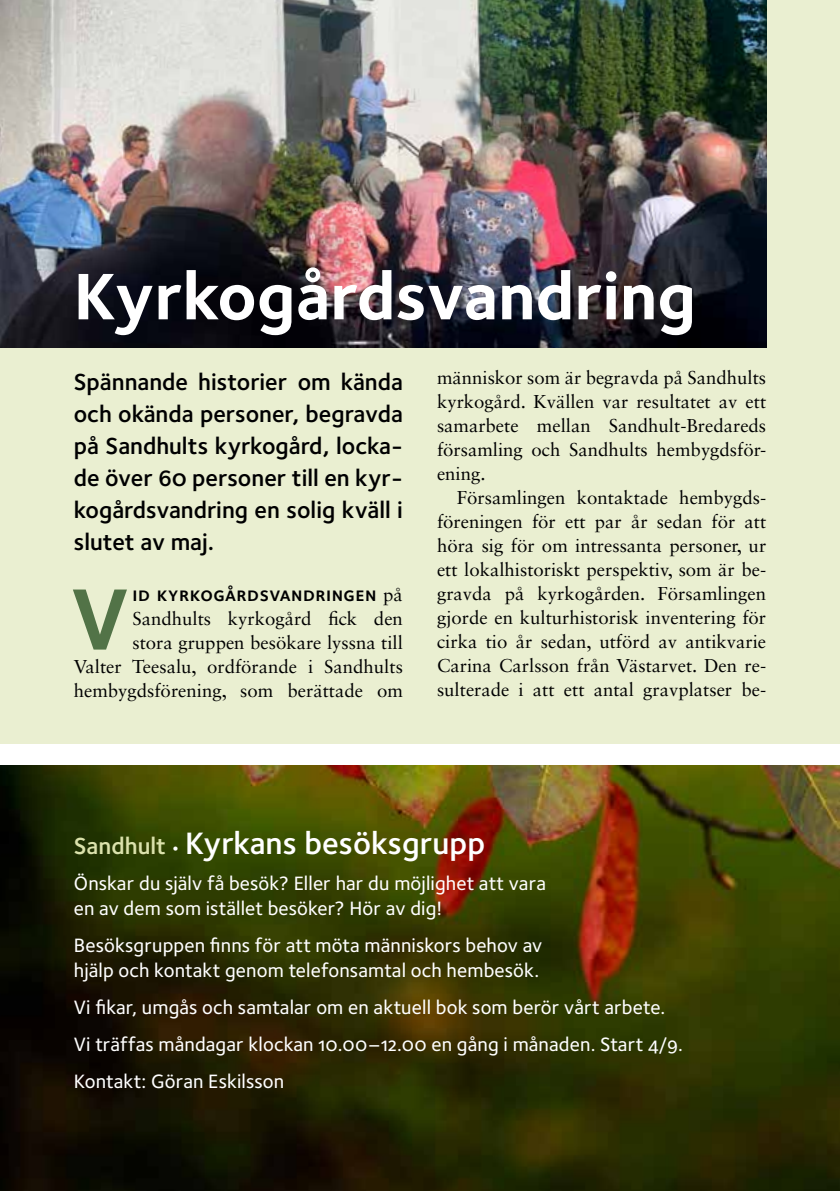
<style>
.page{position:relative;width:840px;height:1191px;background:#fff}
.page>*{position:absolute;margin:0;border:0;box-sizing:border-box;transform-origin:0 0}
.t1{font:90px "Foundry Sterling Bold OSF";color:#527347}
.t2{font:68px "Foundry Sterling Bold OSF";color:#fff}
.t3{font:32px "Foundry Sterling Demi OSF";color:#fff}
.t4{font:24px/32px "Foundry Sterling Demi OSF";color:#000001;text-align:justify}
.t5{font:20px/25px "Foundry Sterling Medium OSF";letter-spacing:.005em;color:#fff}
.t6{font:20px "Foundry Sterling Demi Expert";letter-spacing:.025em;color:#000001}
.t7{font:18.6px/24px "Sabon LT Std";color:#000001;text-align:justify}
.s1{font-family:"Sabon LT Std";font-size:18.6px}
.s2{font-size:24px;color:#dbe2ac}
.s3{font-size:20px}
</style>
<div class="page">
<img style="left:0;top:765px;width:839px;height:426px">
<div style="left:0;top:0;width:839px;height:743px;background:#eaefd1"></div>
<img style="left:0;top:0;width:765px;height:348px">
<h2 class="t2" style="left:74px;top:248px;width:623px">Kyrkogårdsvandring</h2>
<p class="t7" style="left:437px;top:365px;width:330px">människor som är begravda på Sandhults kyrkogård. Kvällen var resultatet av ett samarbete mellan Sandhult-Bredareds församling och Sandhults hembygdsför&shy;ening.</p>
<p class="t7" style="left:437px;top:485px;width:330px;text-indent:20px">Församlingen kontaktade hembygds&shy;föreningen för ett par år sedan för att höra sig för om intressanta personer, ur ett lokalhistoriskt perspektiv, som är be&shy;gravda på kyrkogården. Församlingen gjorde en kulturhistorisk inventering för cirka tio år sedan, utförd av antikvarie Carina Carlsson från Västarvet. Den re&shy;sulterade i att ett antal gravplatser be-</p>
<p class="t4" style="left:74px;top:365px;width:330px">Spännande historier om kända och okända personer, begravda på Sandhults kyrkogård, locka&shy;de över 60 personer till en kyr&shy;kogårdsvandring en solig kväll i slutet av maj.</p>
<p class="t6" style="left:132px;top:580px;width:272px">id kyrkogårdsvandringen <span class="s1">på</span></p>
<p class="t7" style="left:74px;top:606px;width:330px;text-align:right">Sandhults kyrkogård fick den<br>stora gruppen besökare lyssna till<br>Valter Teesalu, ordförande i Sandhults hembygdsförening, som berättade om</p>
<h1 class="t1" style="left:71px;top:556px;width:59px">V</h1>
<h3 class="t3" style="left:74px;top:820px;width:412px"><span class="s2">Sandhult</span> <span class="s3">•</span> Kyrkans besöksgrupp</h3>
<p class="t5" style="left:74px;top:870px;width:473px">Önskar du själv få besök? Eller har du möjlighet att vara en av dem som istället besöker? Hör av dig!</p>
<p class="t5" style="left:74px;top:932px;width:470px">Besöksgruppen finns för att möta människors behov av hjälp och kontakt genom telefonsamtal och hembesök.</p>
<p class="t5" style="left:74px;top:988px;width:610px;line-height:37px">Vi fikar, umgås och samtalar om en aktuell bok som berör vårt arbete.<br>Vi träffas måndagar klockan 10.00–12.00 en gång i månaden. Start 4/9.<br>Kontakt: Göran Eskilsson</p>
</div>
